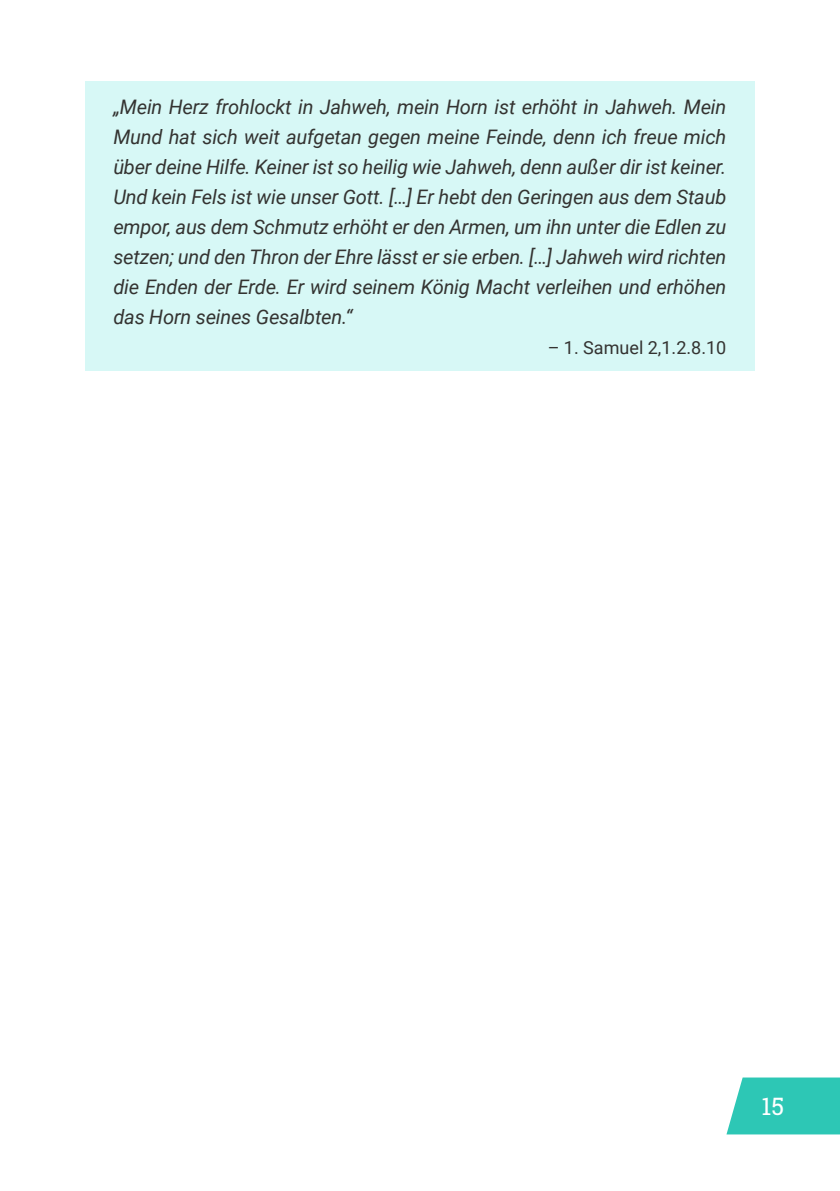
<style>
.page{position:relative;width:840px;height:1191px;background:#fff}
.page>*{position:absolute;margin:0;border:0;box-sizing:border-box;transform-origin:0 0}
.t1{font:24px "Roboto Slab";color:#fff}
.t2{font:italic 20px/30px "Roboto";letter-spacing:-.01em;color:#343331;text-align:justify}
.t3{font:18px "Roboto";color:#343331}
</style>
<div class="page">
<svg style="left:726px;top:1077px;width:113px;height:57px;background:#3ecbbb"></svg>
<div style="left:85px;top:81px;width:669px;height:290px;background:#d7f8f6"></div>
<p class="t2" style="left:113px;top:94px;width:614px">„Mein Herz frohlockt in Jahweh, mein Horn ist erhöht in Jahweh. Mein Mund hat sich weit aufgetan gegen meine Feinde, denn ich freue mich über deine Hilfe. Keiner ist so heilig wie Jahweh, denn außer dir ist keiner.<br>Und kein Fels ist wie unser Gott. […] Er hebt den Geringen aus dem Staub empor, aus dem Schmutz erhöht er den Armen, um ihn unter die Edlen zu setzen; und den Thron der Ehre lässt er sie erben. […] Jahweh wird richten die Enden der Erde. Er wird seinem König Macht verleihen und erhöhen das Horn seines Gesalbten.“</p>
<p class="t3" style="left:547px;top:341px;width:180px">– 1. Samuel 2,1.2.8.10</p>
<p class="t1" style="left:761px;top:1089px;width:24px">15</p>
</div>
